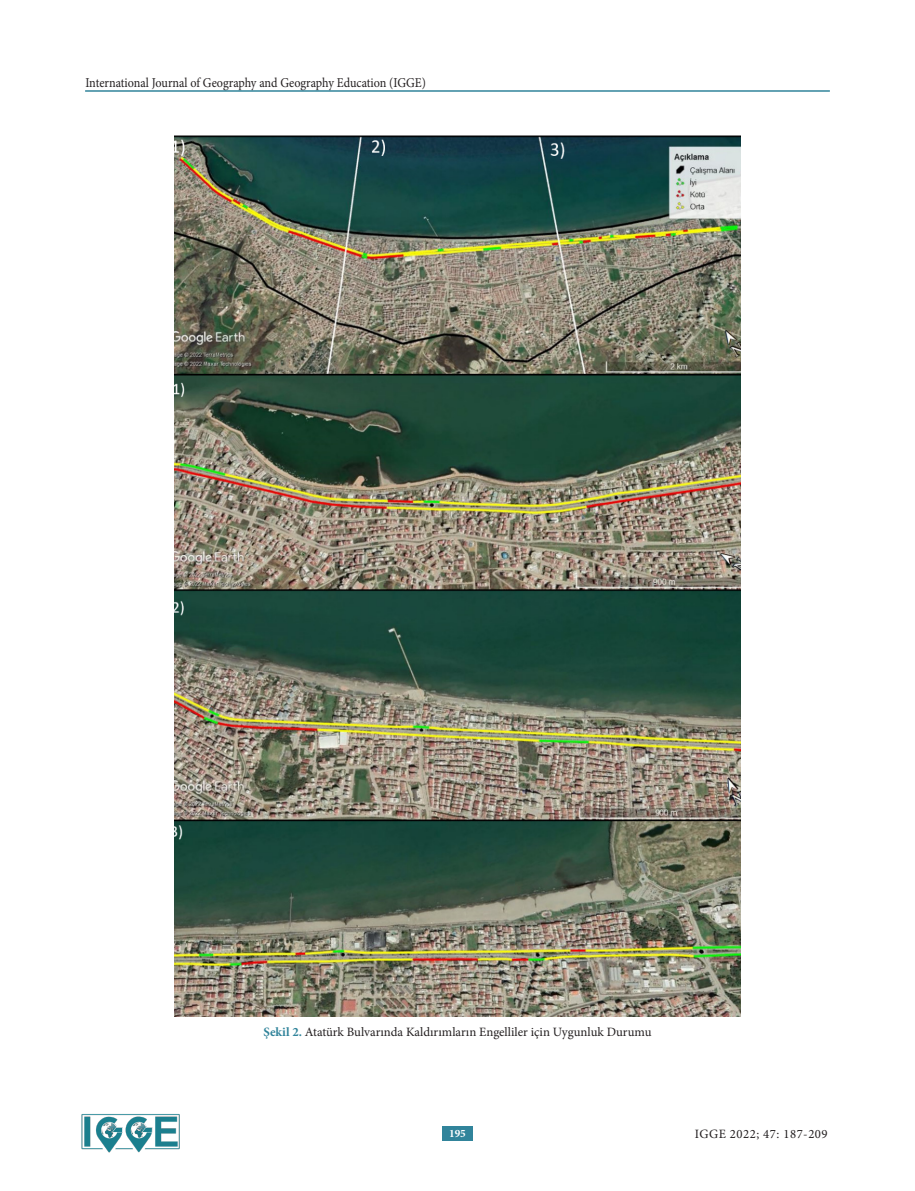
<style>
.page{position:relative;width:915px;height:1191px;background:#fff}
.page>*{position:absolute;margin:0;border:0;box-sizing:border-box;transform-origin:0 0}
.t1{font:13.5px "Minion Pro";color:#231f20;scale:.9 1}
.PictH{font:12.75px "Minion Pro";color:#231f20}
.PictH-2{font:12.75px "Minion Pro";letter-spacing:.04em;color:#231f20}
.t2{font:700 11.25px "Minion Pro";color:#fff}
.s1{font-weight:700;color:#31849b}
</style>
<div class="page">
<hr style="left:85px;top:90px;width:744px;height:2px;background:#31849b">
<img style="left:81px;top:1114px;width:99px;height:39px">
<div style="left:442px;top:1126px;width:30px;height:14px;background:#31849b"></div>
<img style="left:174px;top:135px;width:566px;height:881px">
<p class="t1" style="left:85px;top:74px;width:380px">International Journal of Geography and Geography Education (IGGE)</p>
<p class="PictH" style="left:263px;top:1023px;width:389px"><span class="s1">Şekil 2.</span> Atatürk Bulvarında Kaldırımların Engelliler için Uygunluk Durumu</p>
<p class="t2" style="left:449px;top:1125px;width:18px">195</p>
<p class="PictH-2" style="left:694px;top:1125px;width:134px">IGGE 2022; 47: 187-209</p>
</div>
